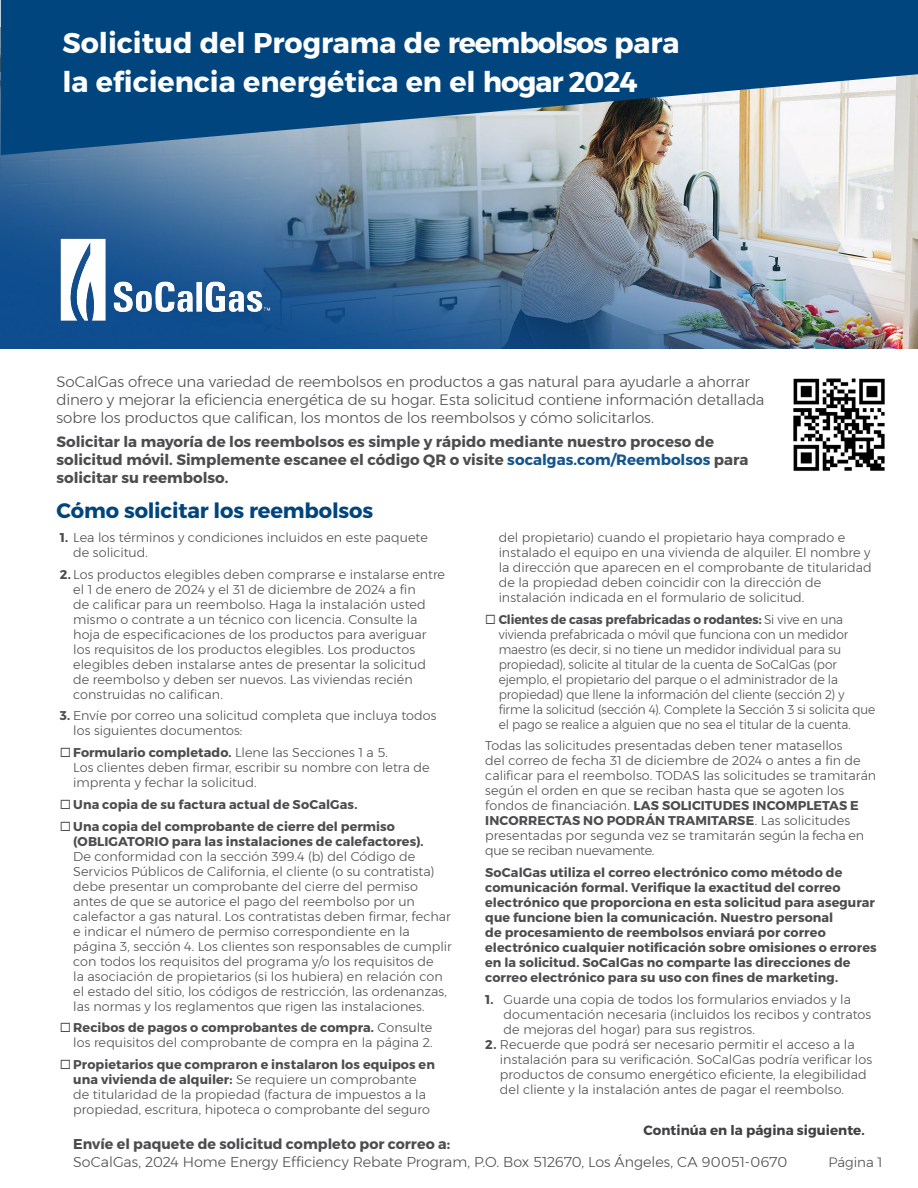
<style>
.page{position:relative;width:918px;height:1188px;background:#fff}
.page>*{position:absolute;margin:0;border:0;box-sizing:border-box;transform-origin:0 0}
.t1{font:700 28.5px/38.7px "Montserrat";color:#fff}
.t2{font:700 21px "Montserrat";letter-spacing:-.01em;color:#00457e}
.t3{font:300 15px/18px "Montserrat";letter-spacing:-.01em;color:#4d4d4f}
.t4{font:700 15px/18px "Montserrat";color:#4d4d4f}
.t5{font:300 14.25px "Montserrat";color:#4d4d4f}
.t6{font:700 14.25px "Montserrat";color:#4d4d4f}
.t7{font:700 13.5px "Montserrat";color:#414042}
.t8{font:300 13.5px "Montserrat";color:#4d4d4f}
.t9{font:300 12.75px/15px "Montserrat";color:#4d4d4f}
.t10{font:700 12.75px/15px "Montserrat";letter-spacing:.005em;color:#4d4d4f}
.t11{font:300 12.75px/15px "Montserrat";color:#4d4d4f;scale:.95 1}
.s1{color:#14558d}
.s2{font-weight:700}
</style>
<div class="page">
<img style="left:1px;top:155px;width:917px;height:194px">
<svg style="left:1px;top:0;width:917px;height:155px;background:#326691"></svg>
<img style="left:53px;top:232px;width:224px;height:95px">
<img style="left:793px;top:378px;width:92px;height:93px">
<h1 class="t1" style="left:62px;top:24px;width:619px">Solicitud del Programa de reembolsos para la eficiencia energética en el hogar 2024</h1>
<p class="t3" style="left:57px;top:373px;width:709px">SoCalGas ofrece una variedad de reembolsos en productos a gas natural para ayudarle a ahorrar dinero y mejorar la eficiencia energética de su hogar. Esta solicitud contiene información detallada sobre los productos que califican, los montos de los reembolsos y cómo solicitarlos.</p>
<p class="t4" style="left:57px;top:433px;width:694px">Solicitar la mayoría de los reembolsos es simple y rápido mediante nuestro proceso de solicitud móvil. Simplemente escanee el código QR o visite <span class="s1">socalgas.com/Reembolsos</span> para solicitar su reembolso.</p>
<h2 class="t2" style="left:57px;top:498px;width:318px">Cómo solicitar los reembolsos</h2>
<p class="t9" style="left:73px;top:530px;width:356px;text-indent:-14px"><span class="s2">1.</span> Lea los términos y condiciones incluidos en este paquete de solicitud.</p>
<p class="t9" style="left:73px;top:566px;width:373px;text-indent:-14px"><span class="s2">2.</span> Los productos elegibles deben comprarse e instalarse entre el 1 de enero de 2024 y el 31 de diciembre de 2024 a fin<br>de calificar para un reembolso. Haga la instalación usted mismo o contrate a un técnico con licencia. Consulte la hoja de especificaciones de los productos para averiguar los requisitos de los productos elegibles. Los productos elegibles deben instalarse antes de presentar la solicitud de reembolso y deben ser nuevos. Las viviendas recién construidas no califican.</p>
<p class="t9" style="left:73px;top:708px;width:365px;text-indent:-14px"><span class="s2">3.</span> Envíe por correo una solicitud completa que incluya todos los siguientes documentos:</p>
<p class="t9" style="left:73px;top:745px;width:358px;text-indent:-14px">◻ <span class="s2">Formulario completado.</span> Llene las Secciones 1 a 5.<br>Los clientes deben firmar, escribir su nombre con letra de imprenta y fechar la solicitud.</p>
<p class="t10" style="left:60px;top:797px;width:299px">◻ Una copia de su factura actual de SoCalGas.</p>
<p class="t10" style="left:73px;top:819px;width:352px;text-indent:-14px">◻ Una copia del comprobante de cierre del permiso (OBLIGATORIO para las instalaciones de calefactores).</p>
<p class="t9" style="left:73px;top:848px;width:380px">De conformidad con la sección 399.4 (b) del Código de Servicios Públicos de California, el cliente (o su contratista) debe presentar un comprobante del cierre del permiso antes de que se autorice el pago del reembolso por un calefactor a gas natural. Los contratistas deben firmar, fechar e indicar el número de permiso correspondiente en la página 3, sección 4. Los clientes son responsables de cumplir con todos los requisitos del programa y/o los requisitos de<br>la asociación de propietarios (si los hubiera) en relación con el estado del sitio, los códigos de restricción, las ordenanzas, las normas y los reglamentos que rigen las instalaciones.</p>
<p class="t9" style="left:60px;top:1020px;width:374px;text-align:right">◻ <span class="s2">Recibos de pagos o comprobantes de compra.</span> Consulte los requisitos del comprobante de compra en la página 2.</p>
<p class="t9" style="left:73px;top:1057px;width:363px;text-indent:-14px">◻ <span class="s2">Propietarios que compraron e instalaron los equipos en una vivienda de alquiler:</span> Se requiere un comprobante de titularidad de la propiedad (factura de impuestos a la propiedad, escritura, hipoteca o comprobante del seguro</p>
<p class="t9" style="left:499px;top:530px;width:375px">del propietario) cuando el propietario haya comprado e instalado el equipo en una vivienda de alquiler. El nombre y la dirección que aparecen en el comprobante de titularidad de la propiedad deben coincidir con la dirección de instalación indicada en el formulario de solicitud.</p>
<p class="t11" style="left:499px;top:612px;width:398px;text-indent:-13px">◻ <span class="s2">Clientes de casas prefabricadas o rodantes:</span> Si vive en una vivienda prefabricada o móvil que funciona con un medidor maestro (es decir, si no tiene un medidor individual para su propiedad), solicite al titular de la cuenta de SoCalGas (por ejemplo, el propietario del parque o el administrador de la propiedad) que llene la información del cliente (sección 2) y firme la solicitud (sección 4). Complete la Sección 3 si solicita que el pago se realice a alguien que no sea el titular de la cuenta.</p>
<p class="t9" style="left:485px;top:738px;width:393px">Todas las solicitudes presentadas deben tener matasellos<br>del correo de fecha 31 de diciembre de 2024 o antes a fin de calificar para el reembolso. TODAS las solicitudes se tramitarán según el orden en que se reciban hasta que se agoten los fondos de financiación. <span class="s2">LAS SOLICITUDES INCOMPLETAS E INCORRECTAS NO PODRÁN TRAMITARSE</span>. Las solicitudes presentadas por segunda vez se tramitarán según la fecha en que se reciban nuevamente.</p>
<p class="t10" style="left:485px;top:865px;width:393px">SoCalGas utiliza el correo electrónico como método de comunicación formal. Verifique la exactitud del correo electrónico que proporciona en esta solicitud para asegurar que funcione bien la comunicación. Nuestro personal<br>de procesamiento de reembolsos enviará por correo electrónico cualquier notificación sobre omisiones o errores en la solicitud. SoCalGas no comparte las direcciones de correo electrónico para su uso con fines de marketing.</p>
<p class="t9" style="left:504px;top:992px;width:369px;text-indent:-18px"><span class="s2">1.</span> Guarde una copia de todos los formularios enviados y la documentación necesaria (incluidos los recibos y contratos de mejoras del hogar) para sus registros.</p>
<p class="t9" style="left:500px;top:1037px;width:374px;text-indent:-15px"><span class="s2">2.</span> Recuerde que podrá ser necesario permitir el acceso a la instalación para su verificación. SoCalGas podría verificar los productos de consumo energético eficiente, la elegibilidad del cliente y la instalación antes de pagar el reembolso.</p>
<p class="t7" style="left:644px;top:1122px;width:223px">Continúa en la página siguiente.</p>
<p class="t6" style="left:73px;top:1135px;width:379px">Envíe el paquete de solicitud completo por correo a:</p>
<p class="t5" style="left:73px;top:1151px;width:716px">SoCalGas, 2024 Home Energy Efficiency Rebate Program, P.O. Box 512670, Los Ángeles, CA 90051-0670</p>
<p class="t8" style="left:828px;top:1152px;width:56px">Página 1</p>
</div>
